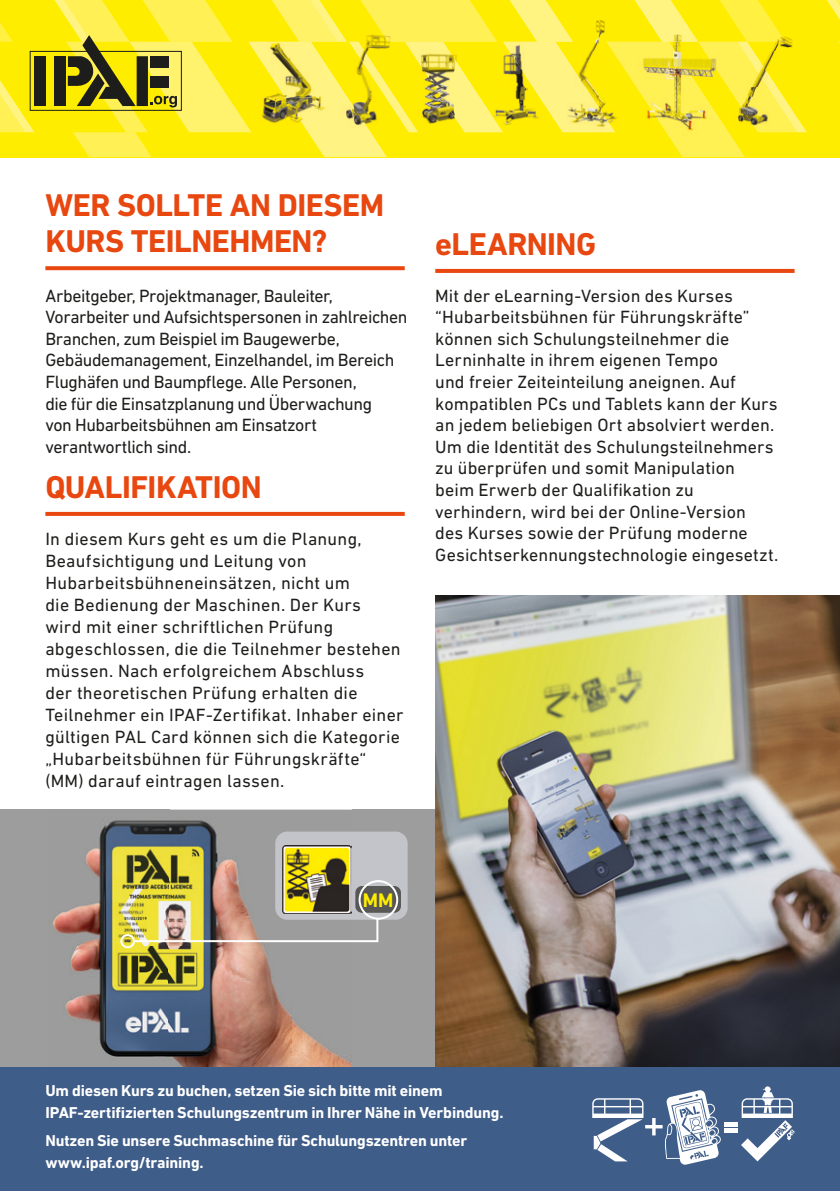
<style>
.page{position:relative;width:840px;height:1191px;background:#fff}
.page>*{position:absolute;margin:0;border:0;box-sizing:border-box;transform-origin:0 0}
.t1{font:700 32px/36px "DIN Next LT Pro";letter-spacing:-.015em;color:#e84710}
.t2{font:700 20px "DIN Next LT Pro";color:#ffed00}
.t3{font:18px/21.6px "DIN Next LT Pro";letter-spacing:.005em;color:#1d1d1b}
.t4{font:18px/21.6px "DIN Next LT Pro";letter-spacing:-.025em;color:#1d1d1b}
.t5{font:700 16px/22px "DIN Next LT Pro";letter-spacing:-.01em;color:#fff}
</style>
<div class="page">
<div style="left:0;top:809px;width:839px;height:382px;background:#9d9d9d"></div>
<img style="left:53px;top:809px;width:298px;height:258px">
<img style="left:435px;top:595px;width:404px;height:472px">
<div style="left:0;top:1067px;width:839px;height:124px;background:#3f5d89"></div>
<svg style="left:45px;top:266px;width:359px;height:4px"></svg>
<svg style="left:45px;top:512px;width:359px;height:4px"></svg>
<svg style="left:435px;top:269px;width:359px;height:4px"></svg>
<div style="left:0;top:0;width:839px;height:157px;background:#ffed00"></div>
<svg style="left:827px;top:0;width:12px;height:18px"></svg>
<svg style="left:0;top:0;width:806px;height:157px"></svg>
<img style="left:248px;top:42px;width:68px;height:56px">
<img style="left:316px;top:50px;width:31px;height:47px">
<img style="left:285px;top:97px;width:31px;height:48px">
<img style="left:316px;top:97px;width:68px;height:56px">
<img style="left:360px;top:0;width:137px;height:42px">
<img style="left:272px;top:0;width:38px;height:42px">
<img style="left:310px;top:0;width:36px;height:42px">
<img style="left:509px;top:0;width:63px;height:42px">
<img style="left:697px;top:42px;width:40px;height:45px">
<img style="left:727px;top:87px;width:20px;height:30px">
<img style="left:747px;top:87px;width:20px;height:45px">
<img style="left:737px;top:42px;width:39px;height:45px">
<img style="left:767px;top:87px;width:39px;height:45px">
<img style="left:606px;top:42px;width:68px;height:56px">
<img style="left:674px;top:50px;width:31px;height:47px">
<img style="left:642px;top:97px;width:32px;height:48px">
<img style="left:674px;top:97px;width:68px;height:56px">
<img style="left:719px;top:0;width:65px;height:42px">
<img style="left:634px;top:0;width:63px;height:42px">
<div style="left:275px;top:831px;width:132px;height:88px;background:#c3c4c9;border-radius:12px"></div>
<div style="left:355px;top:886px;width:46px;height:26px;background:#575756;border-radius:7px"></div>
<img style="left:283px;top:845px;width:68px;height:34px">
<img style="left:119px;top:879px;width:280px;height:70px">
<hr style="left:723px;top:1122px;width:14px;height:4px;background:#fff">
<div style="left:723px;top:1127px;width:14px;height:5px;background:#fff"></div>
<svg style="left:741px;top:1086px;width:53px;height:75px"></svg>
<svg style="left:592px;top:1090px;width:129px;height:75px"></svg>
<h1 class="t1" style="left:45px;top:187px;width:340px">WER SOLLTE AN DIESEM<br>KURS TEILNEHMEN?</h1>
<p class="t4" style="left:45px;top:284px;width:363px">Arbeitgeber, Projektmanager, Bauleiter, Vorarbeiter und Aufsichtspersonen in zahlreichen Branchen, zum Beispiel im Baugewerbe, Gebäudemanagement, Einzelhandel, im Bereich Flughäfen und Baumpflege. Alle Personen,<br>die für die Einsatzplanung und Überwachung<br>von Hubarbeitsbühnen am Einsatzort verantwortlich sind.</p>
<h1 class="t1" style="left:45px;top:469px;width:218px">QUALIFIKATION</h1>
<p class="t3" style="left:45px;top:527px;width:359px">In diesem Kurs geht es um die Planung, Beaufsichtigung und Leitung von Hubarbeitsbühneneinsätzen, nicht um<br>die Bedienung der Maschinen. Der Kurs<br>wird mit einer schriftlichen Prüfung abgeschlossen, die die Teilnehmer bestehen müssen. Nach erfolgreichem Abschluss<br>der theoretischen Prüfung erhalten die Teilnehmer ein IPAF-Zertifikat. Inhaber einer gültigen PAL Card können sich die Kategorie „Hubarbeitsbühnen für Führungskräfte“ (MM) darauf eintragen lassen.</p>
<h1 class="t1" style="left:435px;top:226px;width:162px">eLEARNING</h1>
<p class="t3" style="left:435px;top:284px;width:344px">Mit der eLearning-Version des Kurses “Hubarbeitsbühnen für Führungskräfte” können sich Schulungsteilnehmer die Lerninhalte in ihrem eigenen Tempo<br>und freier Zeiteinteilung aneignen. Auf kompatiblen PCs und Tablets kann der Kurs an jedem beliebigen Ort absolviert werden.<br>Um die Identität des Schulungsteilnehmers zu überprüfen und somit Manipulation<br>beim Erwerb der Qualifikation zu verhindern, wird bei der Online-Version des Kurses sowie der Prüfung moderne Gesichtserkennungstechnologie eingesetzt.</p>
<p class="t2" style="left:363px;top:888px;width:32px">MM</p>
<p class="t5" style="left:45px;top:1079px;width:459px">Um diesen Kurs zu buchen, setzen Sie sich bitte mit einem<br>IPAF-zertifizierten Schulungszentrum in Ihrer Nähe in Verbindung.</p>
<p class="t5" style="left:45px;top:1129px;width:423px">Nutzen Sie unsere Suchmaschine für Schulungszentren unter www.ipaf.org/training.</p>
</div>
